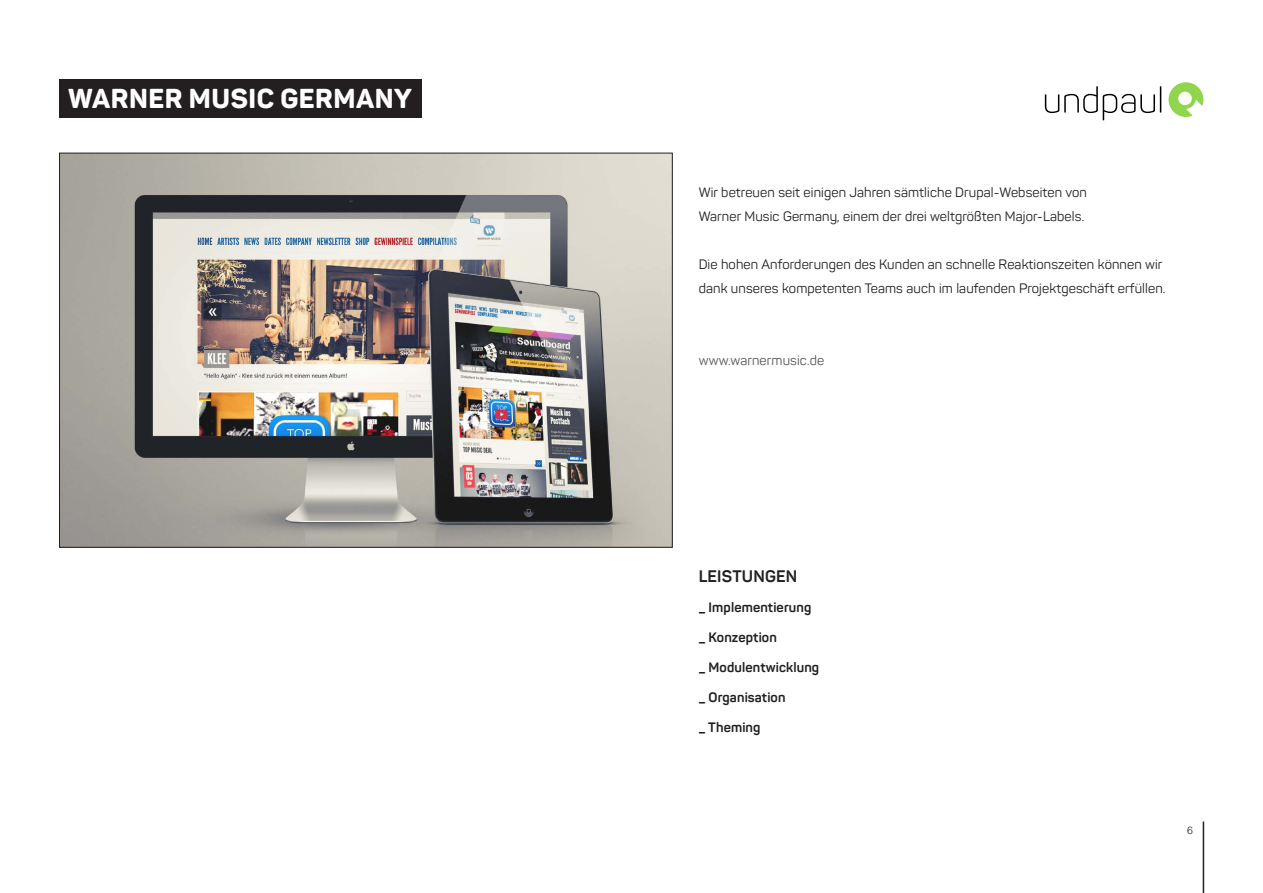
<style>
.page{position:relative;width:1263px;height:893px;background:#fff}
.page>*{position:absolute;margin:0;border:0;box-sizing:border-box;transform-origin:0 0}
.t1{font:800 27px "Panton";letter-spacing:.02em;color:#fff}
.t2{font:700 16.5px "Panton";letter-spacing:.01em;color:#231f20}
.t3{font:13.5px/24px "Panton";letter-spacing:.01em;color:#231f20}
.t4{font:700 13.5px "Panton";letter-spacing:.01em;color:#231f20}
.t5{font:13.5px "Panton";letter-spacing:.01em;color:#57585a}
.t6{font:300 10.5px "Helvetica LT Std";color:#231f20}
</style>
<div class="page">
<hr style="left:1203px;top:821px;width:1px;height:72px;background:#231f20">
<svg style="left:1168px;top:82px;width:36px;height:35px"></svg>
<svg style="left:1045px;top:86px;width:116px;height:34px"></svg>
<div style="left:60px;top:80px;width:362px;height:38px;background:#231f20"></div>
<img style="left:61px;top:155px;width:609px;height:390px">
<p class="t1" style="left:68px;top:82px;width:345px">WARNER MUSIC GERMANY</p>
<p class="t3" style="left:699px;top:180px;width:390px">Wir betreuen seit einigen Jahren sämtliche Drupal-Webseiten von</p>
<p class="t3" style="left:699px;top:204px;width:387px">Warner Music Germany, einem der drei weltgrößten Major-Labels.</p>
<p class="t3" style="left:699px;top:252px;width:468px">Die hohen Anforderungen des Kunden an schnelle Reaktionszeiten können wir dank unseres kompetenten Teams auch im laufenden Projektgeschäft erfüllen.</p>
<p class="t5" style="left:699px;top:352px;width:127px">www.warnermusic.de</p>
<p class="t2" style="left:699px;top:566px;width:100px">LEISTUNGEN</p>
<p class="t4" style="left:699px;top:599px;width:114px">_ Implementierung</p>
<p class="t4" style="left:699px;top:629px;width:80px">_ Konzeption</p>
<p class="t4" style="left:699px;top:659px;width:122px">_ Modulentwicklung</p>
<p class="t4" style="left:699px;top:689px;width:88px">_ Organisation</p>
<p class="t4" style="left:699px;top:719px;width:63px">_ Theming</p>
<p class="t6" style="left:1187px;top:823px;width:7px">6</p>
</div>
